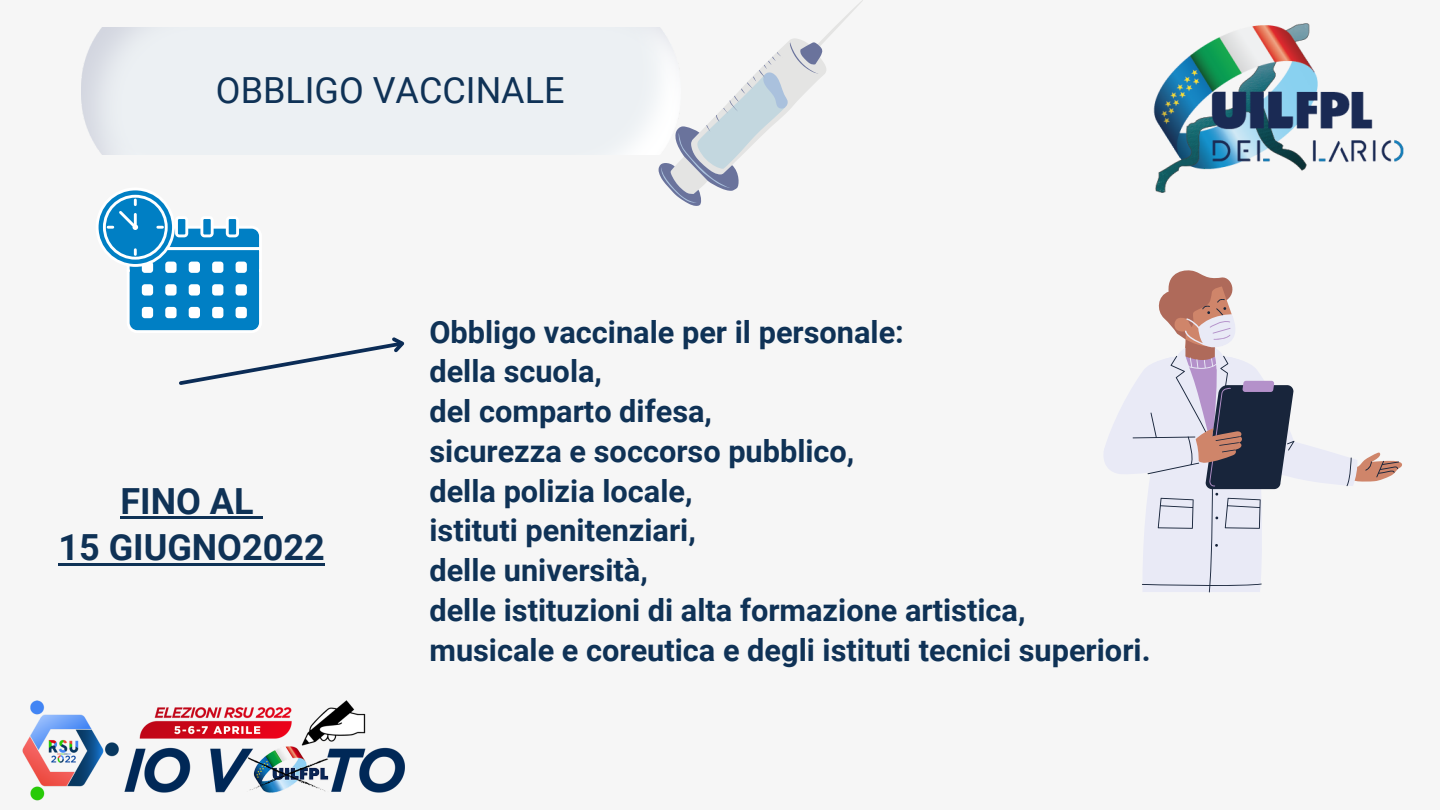
<style>
.page{position:relative;width:1440px;height:810px;background:#f6f6f6}
.page>*{position:absolute;margin:0;border:0;box-sizing:border-box;transform-origin:0 0}
.t1{font:700 36px "Roboto";color:#0f3256}
.t2{font:36px "Roboto";color:#0f3256}
.t3{font:700 30.7px "Roboto";color:#0f3256}
</style>
<div class="page">
<div style="left:81px;top:27px;width:578px;height:128px;background:#ecf0f3"></div>
<img style="left:1153px;top:23px;width:251px;height:170px">
<img style="left:22px;top:700px;width:383px;height:101px">
<svg style="left:98px;top:190px;width:307px;height:195px"></svg>
<svg style="left:659px;top:0;width:204px;height:206px"></svg>
<svg style="left:1104px;top:270px;width:298px;height:322px"></svg>
<hr style="left:121px;top:516px;width:133px;height:3px;background:#0f3256">
<svg style="left:254px;top:516px;width:9px;height:3px"></svg>
<hr style="left:58px;top:563px;width:267px;height:3px;background:#0f3256">
<p class="t2" style="left:216px;top:70px;width:350px">OBBLIGO VACCINALE</p>
<p class="t1" style="left:121px;top:481px;width:135px">FINO AL</p>
<p class="t1" style="left:58px;top:527px;width:268px">15 GIUGNO2022</p>
<p class="t3" style="left:429px;top:314px;width:476px">Obbligo vaccinale per il personale:</p>
<p class="t3" style="left:429px;top:354px;width:174px">della scuola,</p>
<p class="t3" style="left:429px;top:394px;width:284px">del comparto difesa,</p>
<p class="t3" style="left:429px;top:433px;width:427px">sicurezza e soccorso pubblico,</p>
<p class="t3" style="left:429px;top:473px;width:265px">della polizia locale,</p>
<p class="t3" style="left:429px;top:513px;width:268px">istituti penitenziari,</p>
<p class="t3" style="left:429px;top:553px;width:220px">delle università,</p>
<p class="t3" style="left:429px;top:592px;width:598px">delle istituzioni di alta formazione artistica,</p>
<p class="t3" style="left:429px;top:632px;width:723px">musicale e coreutica e degli istituti tecnici superiori.</p>
</div>
